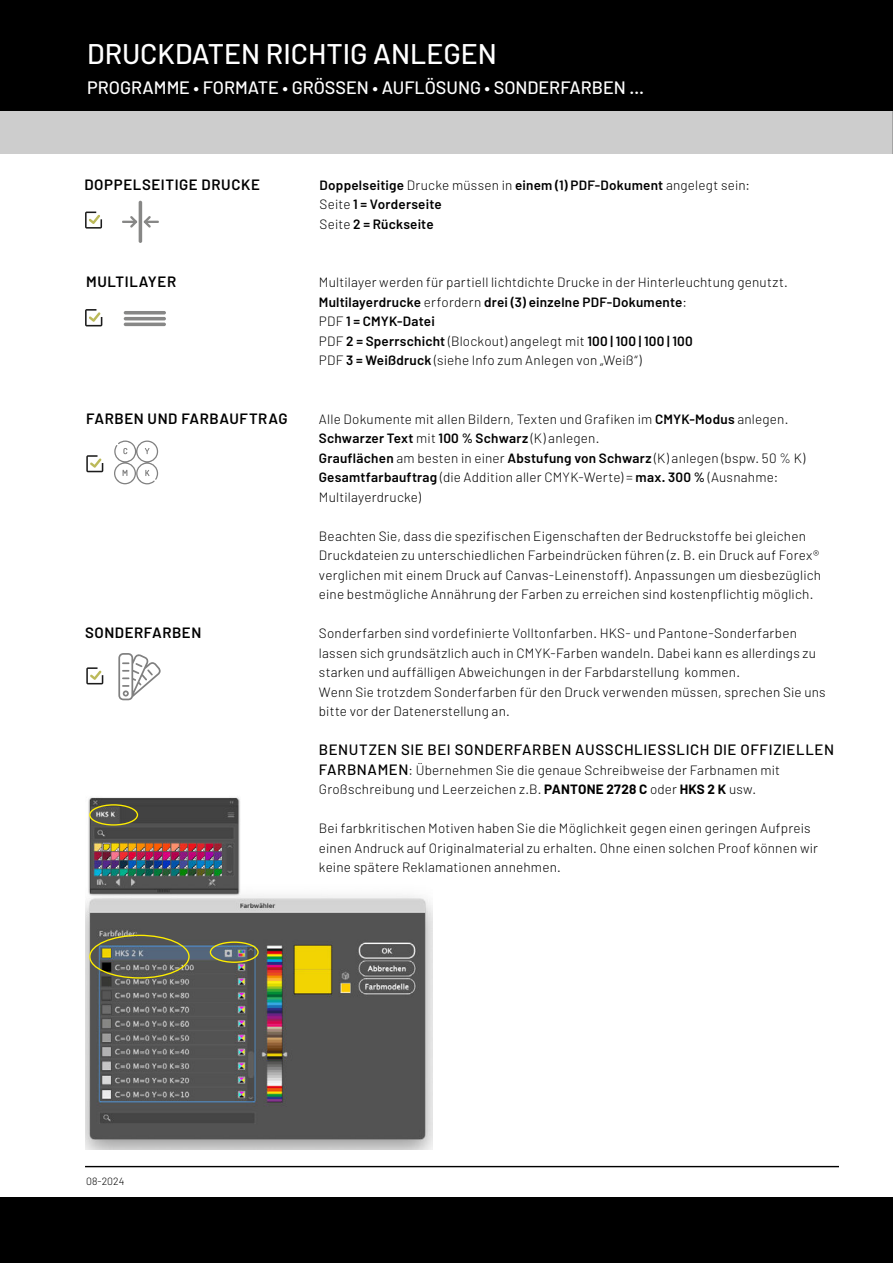
<style>
.page{position:relative;width:893px;height:1263px;background:#fff}
.page>*{position:absolute;margin:0;border:0;box-sizing:border-box;transform-origin:0 0}
.t1{font:500 28.5px "Barlow";color:#fff}
.t2{font:500 18px "Barlow";color:#fff}
.t3{font:600 15px "Barlow";letter-spacing:.035em;color:#000}
.t4{font:500 15px "Barlow";letter-spacing:.04em;color:#000}
.t5{font:300 13.5px/19.5px "Barlow";letter-spacing:.015em;color:#000}
.t6{font:600 13.5px/19.5px "Barlow";letter-spacing:.015em;color:#000}
.t7{font:300 10.5px "Barlow";color:#000}
.s1{font-weight:300}
.s2{font-weight:600}
.s3{font-weight:500;font-size:15px}
.s4{font-weight:700}
</style>
<div class="page">
<div style="left:0;top:25px;width:893px;height:128px;background:#cdcdcd"></div>
<hr style="left:892px;top:25px;width:1px;height:128px;background:#000">
<div style="left:0;top:0;width:893px;height:111px;background:#000"></div>
<div style="left:0;top:1198px;width:893px;height:65px;background:#000"></div>
<hr style="left:85px;top:1166px;width:754px;height:1px;background:#000">
<svg style="left:85px;top:212px;width:17px;height:17px"></svg>
<svg style="left:85px;top:309px;width:17px;height:17px"></svg>
<svg style="left:86px;top:455px;width:17px;height:17px"></svg>
<svg style="left:86px;top:667px;width:17px;height:17px"></svg>
<svg style="left:114px;top:440px;width:44px;height:44px"></svg>
<svg style="left:118px;top:653px;width:43px;height:47px"></svg>
<hr style="left:139px;top:201px;width:3px;height:42px;background:#878786;border-radius:2px">
<svg style="left:144px;top:216px;width:15px;height:12px"></svg>
<svg style="left:122px;top:216px;width:15px;height:12px"></svg>
<hr style="left:124px;top:323px;width:42px;height:3px;background:#878786;border-radius:2px">
<hr style="left:124px;top:317px;width:42px;height:3px;background:#878786;border-radius:2px">
<hr style="left:124px;top:311px;width:42px;height:3px;background:#878786;border-radius:2px">
<img style="left:85px;top:797px;width:348px;height:352px">
<div style="left:89px;top:935px;width:101px;height:43px;border:1px solid #fe0;border-radius:50%"></div>
<div style="left:210px;top:941px;width:49px;height:22px;border:1px solid #fe0;border-radius:50%"></div>
<div style="left:89px;top:804px;width:49px;height:22px;border:1px solid #fe0;border-radius:50%"></div>
<h1 class="t1" style="left:87px;top:37px;width:411px">DRUCKDATEN RICHTIG ANLEGEN</h1>
<h2 class="t2" style="left:87px;top:77px;width:558px">PROGRAMME • FORMATE • GRÖSSEN • AUFLÖSUNG • SONDERFARBEN …</h2>
<p class="t3" style="left:84px;top:178px;width:177px">DOPPELSEITIGE DRUCKE</p>
<p class="t6" style="left:320px;top:176px;width:432px">Doppelseitige <span class="s1">Drucke müssen in</span> einem (1) PDF-Dokument <span class="s1">angelegt sein:<br>Seite</span> 1 = Vorderseite<br><span class="s1">Seite</span> 2 = Rückseite</p>
<p class="t3" style="left:86px;top:276px;width:91px">MULTILAYER</p>
<p class="t5" style="left:319px;top:274px;width:470px">Multilayer werden für partiell lichtdichte Drucke in der Hinterleuchtung genutzt.<br><span class="s2">Multilayerdrucke</span> erfordern <span class="s2">drei (3) einzelne PDF-Dokumente</span>:<br>PDF <span class="s2">1 = CMYK-Datei<br></span>PDF <span class="s2">2 = Sperrschicht</span> (Blockout) angelegt mit <span class="s2">100 | 100 | 100 | 100<br></span>PDF <span class="s2">3 = Weißdruck</span> (siehe Info zum Anlegen von „Weiß“)</p>
<p class="t3" style="left:86px;top:412px;width:203px">FARBEN UND FARBAUFTRAG</p>
<p class="t5" style="left:319px;top:410px;width:488px">Alle Dokumente mit allen Bildern, Texten und Grafiken im <span class="s2">CMYK-Modus</span> anlegen.<br><span class="s2">Schwarzer Text</span> mit <span class="s2">100 % Schwarz</span> (K) anlegen.<br><span class="s2">Grauflächen</span> am besten in einer <span class="s2">Abstufung von Schwarz</span> (K) anlegen (bspw. 50 % K)<br><span class="s2">Gesamtfarbauftrag</span> (die Addition aller CMYK-Werte) = <span class="s2">max. 300 %</span> (Ausnahme:<br>Multilayerdrucke)</p>
<p class="t5" style="left:319px;top:527px;width:504px">Beachten Sie, dass die spezifischen Eigenschaften der Bedruckstoffe bei gleichen Druckdateien zu unterschiedlichen Farbeindrücken führen (z. B. ein Druck auf Forex® verglichen mit einem Druck auf Canvas-Leinenstoff). Anpassungen um diesbezüglich eine bestmögliche Annährung der Farben zu erreichen sind kostenpflichtig möglich.</p>
<p class="t3" style="left:85px;top:627px;width:118px">SONDERFARBEN</p>
<p class="t5" style="left:319px;top:624px;width:508px">Sonderfarben sind vordefinierte Volltonfarben. HKS- und Pantone-Sonderfarben lassen sich grundsätzlich auch in CMYK-Farben wandeln. Dabei kann es allerdings zu starken und auffälligen Abweichungen in der Farbdarstellung kommen.<br>Wenn Sie trotzdem Sonderfarben für den Druck verwenden müssen, sprechen Sie uns bitte vor der Datenerstellung an.</p>
<p class="t4" style="left:319px;top:741px;width:517px">BENUTZEN SIE BEI SONDERFARBEN AUSSCHLIESSLICH DIE OFFIZIELLEN</p>
<p class="t5" style="left:319px;top:760px;width:463px"><span class="s3">FARBNAMEN</span>: Übernehmen Sie die genaue Schreibweise der Farbnamen mit<br>Großschreibung und Leerzeichen z.B. <span class="s4">PANTONE 2728 C</span> oder <span class="s4">HKS 2 K</span> usw.</p>
<p class="t5" style="left:319px;top:819px;width:501px">Bei farbkritischen Motiven haben Sie die Möglichkeit gegen einen geringen Aufpreis einen Andruck auf Originalmaterial zu erhalten. Ohne einen solchen Proof können wir keine spätere Reklamationen annehmen.</p>
<p class="t7" style="left:86px;top:1175px;width:40px">08-2024</p>
</div>
